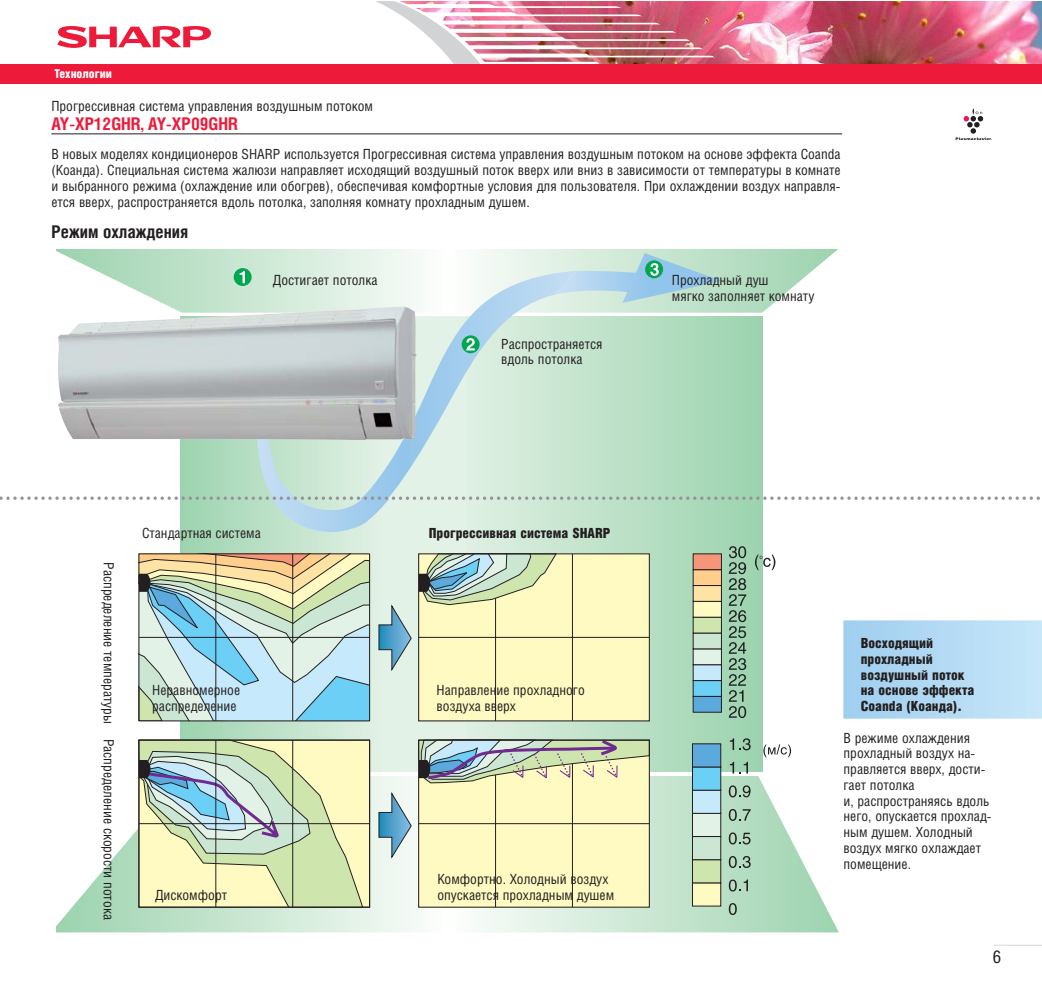
<style>
.page{position:relative;width:1042px;height:993px;background:#fff}
.page>*{position:absolute;margin:0;border:0;box-sizing:border-box;transform-origin:0 0}
.t1{font:700 17.5px "Helios Cond";color:#ed1a3a}
.t2{font:700 17.5px "Helios Cond";color:#231f20}
.t3{font:17.5px "Helios Cond";color:#231f20}
.t4{font:14px/15.8px "Helios Cond";color:#231f20}
.t5{font:900 14px/15.8px "Helios Cond";color:#231f20}
.t6{font:900 12.25px "Helios Cond";color:#fff}
</style>
<div class="page">
<svg style="left:577px;top:316px;width:185px;height:180px;background:#b0dbbe"></svg>
<div style="left:181px;top:316px;width:284px;height:182px;background:#a9d9b9"></div>
<svg style="left:57px;top:250px;width:780px;height:62px"></svg>
<div style="left:234px;top:268px;width:17px;height:18px;background:#00a650;border-radius:50%"></div>
<svg style="left:239px;top:271px;width:6px;height:12px"></svg>
<svg style="left:255px;top:271px;width:322px;height:225px;background:#d2e9e1"></svg>
<svg style="left:461px;top:335px;width:18px;height:18px"></svg>
<svg style="left:466px;top:338px;width:8px;height:12px"></svg>
<svg style="left:554px;top:253px;width:167px;height:50px;background:#b6dadc"></svg>
<div style="left:451px;top:500px;width:311px;height:270px;background:linear-gradient(to right,#e5f3e8,#99ceaa)"></div>
<div style="left:181px;top:500px;width:284px;height:270px;background:linear-gradient(to right,#a2d5b3,#f1f8f2)"></div>
<svg style="left:57px;top:775px;width:781px;height:157px"></svg>
<div style="left:692px;top:696px;width:29px;height:16px;background:#5ca9dd;border:1px solid #231f20"></div>
<div style="left:692px;top:680px;width:29px;height:16px;background:#6ccff6;border:1px solid #231f20"></div>
<div style="left:692px;top:664px;width:29px;height:16px;background:#c6eafb;border:1px solid #231f20"></div>
<div style="left:692px;top:648px;width:29px;height:16px;background:#e3f2e7"></div>
<div style="left:692px;top:632px;width:29px;height:17px;background:#cbe7d3;border:1px solid #231f20"></div>
<div style="left:692px;top:617px;width:29px;height:16px;background:#cfe5ae;border:1px solid #231f20"></div>
<div style="left:692px;top:601px;width:29px;height:16px;background:#fffac1;border:1px solid #231f20"></div>
<div style="left:692px;top:585px;width:29px;height:16px;background:#ffe3a5;border:1px solid #231f20"></div>
<div style="left:692px;top:569px;width:29px;height:16px;background:#fecf8c;border:1px solid #231f20"></div>
<div style="left:692px;top:553px;width:29px;height:16px;background:#f69679"></div>
<svg style="left:728px;top:546px;width:18px;height:172px;background:#7ea38a"></svg>
<svg style="left:754px;top:554px;width:21px;height:16px"></svg>
<div style="left:692px;top:882px;width:28px;height:24px;background:#fffac1"></div>
<div style="left:692px;top:859px;width:28px;height:23px;background:#cfe5ae;border:1px solid #231f20"></div>
<div style="left:692px;top:836px;width:28px;height:23px;background:#cbe7d3;border:1px solid #231f20"></div>
<div style="left:692px;top:813px;width:28px;height:23px;background:#e3f2e7;border:1px solid #231f20"></div>
<div style="left:692px;top:789px;width:28px;height:24px;background:#c6eafb;border:1px solid #231f20"></div>
<div style="left:692px;top:766px;width:28px;height:24px;background:#6ccff6;border:1px solid #231f20"></div>
<div style="left:692px;top:743px;width:28px;height:24px;background:#5ca9dd;border:1px solid #231f20"></div>
<svg style="left:729px;top:738px;width:21px;height:12px"></svg>
<svg style="left:729px;top:761px;width:18px;height:12px"></svg>
<svg style="left:728px;top:785px;width:22px;height:12px"></svg>
<svg style="left:728px;top:808px;width:22px;height:12px"></svg>
<svg style="left:728px;top:832px;width:22px;height:12px"></svg>
<svg style="left:728px;top:855px;width:22px;height:12px"></svg>
<svg style="left:728px;top:879px;width:19px;height:12px"></svg>
<svg style="left:728px;top:902px;width:8px;height:12px"></svg>
<svg style="left:138px;top:552px;width:512px;height:356px;background:#d4dec0"></svg>
<svg style="left:763px;top:744px;width:28px;height:13px"></svg>
<svg style="left:843px;top:620px;width:198px;height:99px;background:#b3daf4"></svg>
<img style="left:58px;top:306px;width:358px;height:134px">
<svg style="left:0;top:496px;width:1040px;height:36px"></svg>
<img style="left:811px;top:2px;width:230px;height:62px">
<img style="left:57px;top:2px;width:754px;height:62px">
<div style="left:0;top:64px;width:1041px;height:20px;background:#ed1a3a"></div>
<hr style="left:993px;top:944px;width:48px;height:1px;background:#d5d7d8">
<svg style="left:955px;top:108px;width:36px;height:32px"></svg>
<hr style="left:51px;top:133px;width:791px;height:1px;background:#231f20">
<p class="t6" style="left:55px;top:68px;width:59px">Технологии</p>
<p class="t4" style="left:51px;top:99px;width:323px">Прогрессивная система управления воздушным потоком</p>
<p class="t1" style="left:51px;top:117px;width:188px">AY-XP12GHR, AY-XP09GHR</p>
<p class="t4" style="left:51px;top:148px;width:790px;text-align:justify">В новых моделях кондиционеров SHARP используется Прогрессивная система управления воздушным потоком на основе эффекта Coanda (Коанда). Специальная система жалюзи направляет исходящий воздушный поток вверх или вниз в зависимости от температуры в комнате и выбранного режима (охлаждение или обогрев), обеспечивая комфортные условия для пользователя. При охлаждении воздух направля&shy;ется вверх, распространяется вдоль потолка, заполняя комнату прохладным душем.</p>
<p class="t2" style="left:51px;top:225px;width:138px">Режим охлаждения</p>
<p class="t4" style="left:273px;top:274px;width:106px">Достигает потолка</p>
<p class="t4" style="left:501px;top:337px;width:103px">Распространяется вдоль потолка</p>
<p class="t4" style="left:671px;top:274px;width:144px">Прохладный душ<br>мягко заполняет комнату</p>
<p class="t4" style="left:115px;top:562px;width:359px;rotate:90deg">Распределение температуры Распределение скорости потока</p>
<p class="t4" style="left:142px;top:526px;width:120px">Стандартная система</p>
<p class="t4" style="left:152px;top:683px;width:89px">Неравномерное распределение</p>
<p class="t4" style="left:155px;top:888px;width:73px">Дискомфорт</p>
<p class="t5" style="left:428px;top:526px;width:183px">Прогрессивная система SHARP</p>
<p class="t4" style="left:436px;top:683px;width:150px">Направление прохладного воздуха вверх</p>
<p class="t4" style="left:437px;top:872px;width:178px">Комфортно. Холодный воздух опускается прохладным душем</p>
<p class="t5" style="left:860px;top:636px;width:115px">Восходящий прохладный воздушный поток на основе эффекта<br>Coanda (Коанда).</p>
<p class="t4" style="left:843px;top:731px;width:149px">В режиме охлаждения прохладный воздух на&shy;правляется вверх, дости&shy;гает потолка<br>и, распространяясь вдоль него, опускается прохлад&shy;ным душем. Холодный воздух мягко охлаждает помещение.</p>
<p class="t3" style="left:992px;top:949px;width:10px">6</p>
</div>
